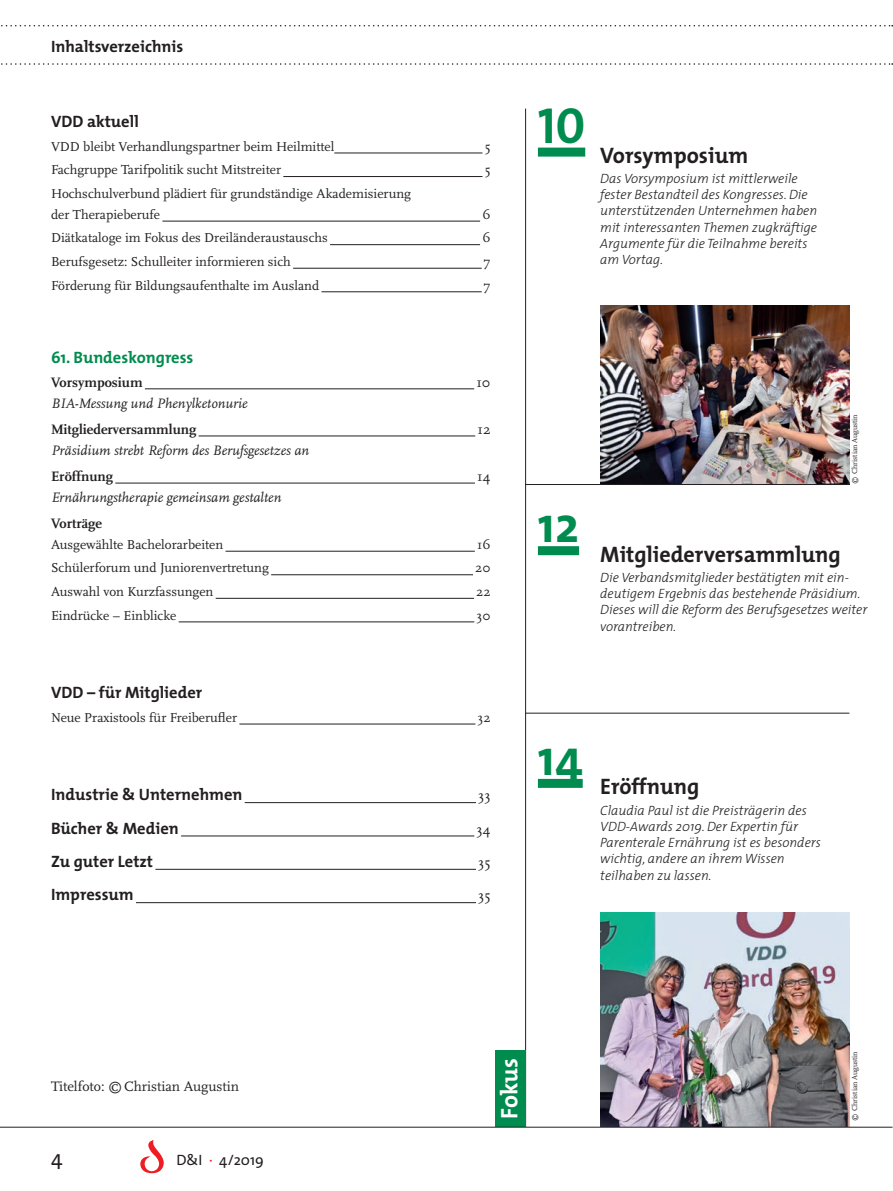
<style>
.page{position:relative;width:893px;height:1191px;background:#fff}
.page>*{position:absolute;margin:0;border:0;box-sizing:border-box;transform-origin:0 0}
.t1{font:700 51px "The Mix";color:#008c4e}
.t2{font:51px "The Mix Bold Caps";color:#008c4e}
.t3{font:700 24px "The Mix";letter-spacing:-.005em;color:#fff}
.t4{font:700 22.5px "The Mix";color:#231f20}
.t5{font:21px "The Mix";color:#231f20}
.t6{font:700 16.5px "The Mix";color:#231f20}
.t7{font:700 16.5px "The Mix";color:#008c4e}
.t8{font:15px "The Mix";color:#231f20}
.t9{font:italic 14.25px "Scala";color:#231f20}
.t10{font:700 14.25px "Scala";color:#231f20}
.t11{font:14.25px "Scala";color:#231f20}
.t12{font:italic 300 13.5px/16.2px "The Mix";color:#231f20}
.t13{font:13.5px/21px "Scala";color:#231f20}
.t14{font:7.5px "Scala";color:#231f20}
.s1{color:#ee1d23}
</style>
<div class="page">
<hr style="left:334px;top:153px;width:148px;height:1px;background:#231f20">
<hr style="left:283px;top:176px;width:199px;height:1px;background:#231f20">
<hr style="left:162px;top:221px;width:318px;height:1px;background:#231f20">
<hr style="left:330px;top:244px;width:150px;height:1px;background:#231f20">
<hr style="left:293px;top:268px;width:189px;height:1px;background:#231f20">
<hr style="left:321px;top:291px;width:161px;height:1px;background:#231f20">
<hr style="left:145px;top:388px;width:329px;height:1px;background:#231f20">
<hr style="left:199px;top:436px;width:276px;height:1px;background:#231f20">
<hr style="left:115px;top:483px;width:360px;height:1px;background:#231f20">
<hr style="left:226px;top:551px;width:249px;height:1px;background:#231f20">
<hr style="left:271px;top:574px;width:202px;height:1px;background:#231f20">
<hr style="left:216px;top:598px;width:258px;height:1px;background:#231f20">
<hr style="left:179px;top:621px;width:295px;height:1px;background:#231f20">
<hr style="left:239px;top:724px;width:236px;height:1px;background:#231f20">
<hr style="left:245px;top:802px;width:231px;height:1px;background:#231f20">
<hr style="left:181px;top:835px;width:293px;height:1px;background:#231f20">
<hr style="left:155px;top:869px;width:321px;height:1px;background:#231f20">
<hr style="left:136px;top:902px;width:340px;height:1px;background:#231f20">
<hr style="left:525px;top:109px;width:1px;height:1017px;background:#231f20">
<div style="left:495px;top:1050px;width:31px;height:76px;background:#008c4e"></div>
<div style="left:538px;top:148px;width:47px;height:9px;background:#008c4e"></div>
<div style="left:538px;top:546px;width:41px;height:9px;background:#008c4e"></div>
<div style="left:538px;top:779px;width:45px;height:9px;background:#008c4e"></div>
<img style="left:600px;top:305px;width:249px;height:179px">
<hr style="left:525px;top:713px;width:324px;height:1px;background:#231f20">
<img style="left:601px;top:912px;width:248px;height:214px">
<hr style="left:525px;top:484px;width:324px;height:1px;background:#231f20">
<svg style="left:1px;top:25px;width:892px;height:1px"></svg>
<svg style="left:1px;top:63px;width:892px;height:2px"></svg>
<hr style="left:0;top:1126px;width:892px;height:1px;background:#231f20">
<svg style="left:140px;top:1140px;width:24px;height:33px"></svg>
<p class="t6" style="left:51px;top:32px;width:134px">Inhaltsverzeichnis</p>
<p class="t6" style="left:51px;top:108px;width:89px">VDD aktuell</p>
<p class="t13" style="left:51px;top:136px;width:285px">VDD bleibt Verhandlungspartner beim Heilmittel</p>
<p class="t13" style="left:485px;top:136px;width:7px">5</p>
<p class="t13" style="left:51px;top:160px;width:232px">Fachgruppe Tarifpolitik sucht Mitstreiter</p>
<p class="t13" style="left:485px;top:160px;width:7px">5</p>
<p class="t13" style="left:51px;top:183px;width:361px">Hochschulverbund plädiert für grundständige Akademisierung der Therapieberufe</p>
<p class="t13" style="left:482px;top:204px;width:10px">6</p>
<p class="t13" style="left:51px;top:228px;width:278px">Diätkataloge im Fokus des Dreiländeraustauschs</p>
<p class="t13" style="left:482px;top:228px;width:10px">6</p>
<p class="t13" style="left:51px;top:251px;width:241px">Berufsgesetz: Schulleiter informieren sich</p>
<p class="t13" style="left:484px;top:251px;width:8px">7</p>
<p class="t13" style="left:51px;top:275px;width:270px">Förderung für Bildungsaufenthalte im Ausland</p>
<p class="t13" style="left:484px;top:275px;width:8px">7</p>
<p class="t7" style="left:51px;top:343px;width:144px">61. Bundeskongress</p>
<p class="t10" style="left:51px;top:374px;width:93px">Vorsymposium</p>
<p class="t11" style="left:476px;top:374px;width:16px">10</p>
<p class="t9" style="left:51px;top:395px;width:198px">BIA-Messung und Phenylketonurie</p>
<p class="t10" style="left:51px;top:421px;width:147px">Mitgliederversammlung</p>
<p class="t11" style="left:477px;top:421px;width:15px">12</p>
<p class="t9" style="left:51px;top:442px;width:260px">Präsidium strebt Reform des Berufsgesetzes an</p>
<p class="t10" style="left:51px;top:468px;width:64px">Eröffnung</p>
<p class="t11" style="left:477px;top:468px;width:15px">14</p>
<p class="t9" style="left:51px;top:490px;width:232px">Ernährungstherapie gemeinsam gestalten</p>
<p class="t10" style="left:51px;top:515px;width:53px">Vorträge</p>
<p class="t13" style="left:51px;top:534px;width:174px">Ausgewählte Bachelorarbeiten</p>
<p class="t13" style="left:477px;top:534px;width:15px">16</p>
<p class="t13" style="left:51px;top:558px;width:219px">Schülerforum und Juniorenvertretung</p>
<p class="t13" style="left:475px;top:558px;width:17px">20</p>
<p class="t13" style="left:51px;top:581px;width:164px">Auswahl von Kurzfassungen</p>
<p class="t13" style="left:476px;top:581px;width:16px">22</p>
<p class="t13" style="left:51px;top:605px;width:127px">Eindrücke – Einblicke</p>
<p class="t13" style="left:477px;top:605px;width:15px">30</p>
<p class="t6" style="left:51px;top:679px;width:153px">VDD – für Mitglieder</p>
<p class="t13" style="left:51px;top:707px;width:188px">Neue Praxistools für Freiberufler</p>
<p class="t13" style="left:478px;top:707px;width:14px">32</p>
<p class="t6" style="left:51px;top:781px;width:193px">Industrie &amp; Unternehmen</p>
<p class="t11" style="left:478px;top:788px;width:14px">33</p>
<p class="t6" style="left:51px;top:814px;width:129px">Bücher &amp; Medien</p>
<p class="t11" style="left:477px;top:821px;width:15px">34</p>
<p class="t6" style="left:51px;top:847px;width:104px">Zu guter Letzt</p>
<p class="t11" style="left:478px;top:854px;width:14px">35</p>
<p class="t6" style="left:51px;top:881px;width:84px">Impressum</p>
<p class="t11" style="left:478px;top:888px;width:14px">35</p>
<h1 class="t2" style="left:538px;top:83px;width:49px">10</h1>
<h3 class="t4" style="left:600px;top:136px;width:150px">Vorsymposium</h3>
<p class="t12" style="left:600px;top:170px;width:218px">Das Vorsymposium ist mittlerweile fester Bestandteil des Kongresses. Die unterstützenden Unternehmen haben mit interessanten Themen zugkräftige Argumente für die Teilnahme bereits am Vortag.</p>
<h1 class="t1" style="left:538px;top:482px;width:43px">12</h1>
<p class="t14" style="left:851px;top:484px;width:71px;rotate:-90deg">© Christian Augustin</p>
<h3 class="t4" style="left:600px;top:535px;width:242px">Mitgliederversammlung</h3>
<p class="t12" style="left:600px;top:569px;width:269px">Die Verbandsmitglieder bestätigten mit ein&shy;deutigem Ergebnis das bestehende Präsidium.<br>Dieses will die Reform des Berufsgesetzes weiter vorantreiben.</p>
<h1 class="t1" style="left:538px;top:714px;width:46px">14</h1>
<h3 class="t4" style="left:600px;top:768px;width:101px">Eröffnung</h3>
<p class="t12" style="left:600px;top:801px;width:222px">Claudia Paul ist die Preisträgerin des VDD-Awards 2019. Der Expertin für Parenterale Ernährung ist es besonders wichtig, andere an ihrem Wissen teilhaben zu lassen.</p>
<p class="t11" style="left:51px;top:1078px;width:190px">Titelfoto: © Christian Augustin</p>
<h3 class="t5" style="left:51px;top:1140px;width:13px">4</h3>
<p class="t8" style="left:176px;top:1147px;width:89px">D&amp;I <span class="s1">·</span> 4/2019</p>
<h2 class="t3" style="left:489px;top:1118px;width:62px;rotate:-90deg">Fokus</h2>
<p class="t14" style="left:851px;top:1120px;width:71px;rotate:-90deg">© Christian Augustin</p>
</div>
